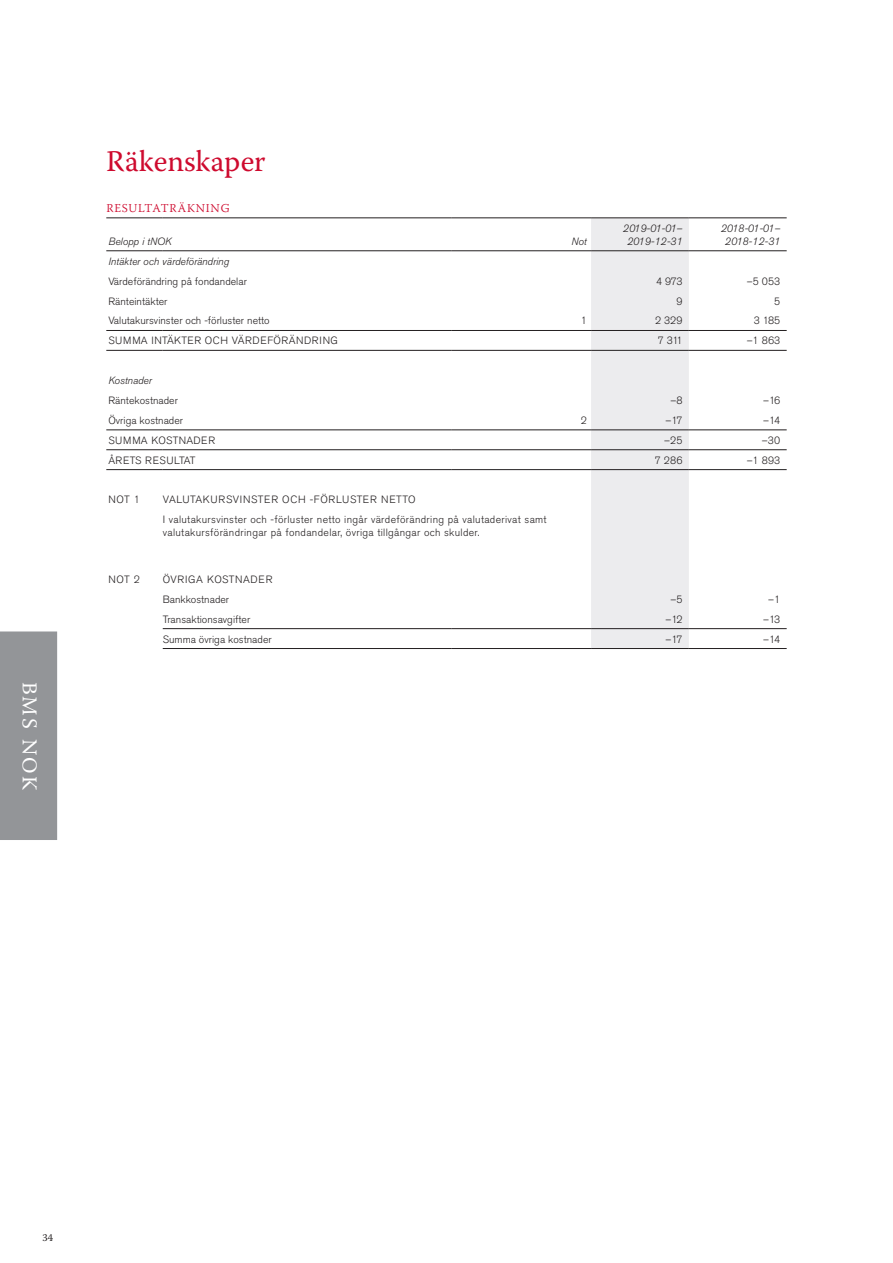
<style>
.page{position:relative;width:893px;height:1263px;background:#fff}
.page>*{position:absolute;margin:0;border:0;box-sizing:border-box;transform-origin:0 0}
.Huvudrubrik{font:30px "Warnock Pro";color:#ce0a2e}
.t1{font:21px "Warnock Pro";letter-spacing:.105em;color:#fff}
.Rubrik3_Mellanrubr{font:300 12px "Warnock Pro";letter-spacing:.065em;color:#ce0a2e}
.Tabell{font:300 10.5px/13px "Akzidenz Grotesk Std";letter-spacing:.03em;color:#231f20}
.Tabell-2{font:300 10.5px "Akzidenz Grotesk Std";color:#231f20}
.Tabell-3{font:italic 300 10.5px "Akzidenz Grotesk Std";color:#231f20}
.Tabell-4{font:300 10.5px "Akzidenz Grotesk Std";letter-spacing:.05em;color:#231f20}
.t2{font:10.5px "Warnock Pro";color:#231f20}
</style>
<div class="page">
<div style="left:0;top:631px;width:57px;height:209px;background:#939598"></div>
<div style="left:2px;top:634px;width:37px;height:203px;background:#939598"></div>
<div style="left:1px;top:634px;width:39px;height:204px;border:2px solid #939598"></div>
<div style="left:591px;top:219px;width:98px;height:429px;background:#ececee"></div>
<hr style="left:106px;top:218px;width:57px;height:1px;background:#231f20">
<hr style="left:163px;top:218px;width:289px;height:1px;background:#231f20">
<hr style="left:452px;top:218px;width:139px;height:1px;background:#231f20">
<hr style="left:591px;top:218px;width:98px;height:1px;background:#231f20">
<hr style="left:689px;top:218px;width:98px;height:1px;background:#231f20">
<hr style="left:106px;top:250px;width:57px;height:1px;background:#231f20">
<hr style="left:163px;top:250px;width:289px;height:1px;background:#231f20">
<hr style="left:452px;top:250px;width:139px;height:1px;background:#231f20">
<hr style="left:591px;top:250px;width:98px;height:1px;background:#231f20">
<hr style="left:689px;top:250px;width:98px;height:1px;background:#231f20">
<hr style="left:106px;top:430px;width:57px;height:1px;background:#231f20">
<hr style="left:163px;top:430px;width:289px;height:1px;background:#231f20">
<hr style="left:452px;top:430px;width:139px;height:1px;background:#231f20">
<hr style="left:591px;top:430px;width:98px;height:1px;background:#231f20">
<hr style="left:689px;top:430px;width:98px;height:1px;background:#231f20">
<hr style="left:106px;top:449px;width:57px;height:1px;background:#231f20">
<hr style="left:163px;top:449px;width:289px;height:1px;background:#231f20">
<hr style="left:452px;top:449px;width:139px;height:1px;background:#231f20">
<hr style="left:591px;top:449px;width:98px;height:1px;background:#231f20">
<hr style="left:689px;top:449px;width:98px;height:1px;background:#231f20">
<hr style="left:106px;top:469px;width:57px;height:1px;background:#231f20">
<hr style="left:163px;top:469px;width:289px;height:1px;background:#231f20">
<hr style="left:452px;top:469px;width:139px;height:1px;background:#231f20">
<hr style="left:591px;top:469px;width:98px;height:1px;background:#231f20">
<hr style="left:689px;top:469px;width:98px;height:1px;background:#231f20">
<hr style="left:163px;top:628px;width:289px;height:1px;background:#231f20">
<hr style="left:452px;top:628px;width:139px;height:1px;background:#231f20">
<hr style="left:591px;top:628px;width:98px;height:1px;background:#231f20">
<hr style="left:689px;top:628px;width:98px;height:1px;background:#231f20">
<hr style="left:163px;top:648px;width:289px;height:1px;background:#231f20">
<hr style="left:452px;top:648px;width:139px;height:1px;background:#231f20">
<hr style="left:591px;top:648px;width:98px;height:1px;background:#231f20">
<hr style="left:689px;top:648px;width:98px;height:1px;background:#231f20">
<hr style="left:106px;top:330px;width:57px;height:1px;background:#231f20">
<hr style="left:163px;top:330px;width:289px;height:1px;background:#231f20">
<hr style="left:452px;top:330px;width:139px;height:1px;background:#231f20">
<hr style="left:591px;top:330px;width:98px;height:1px;background:#231f20">
<hr style="left:689px;top:330px;width:98px;height:1px;background:#231f20">
<hr style="left:106px;top:350px;width:57px;height:1px;background:#231f20">
<hr style="left:163px;top:350px;width:289px;height:1px;background:#231f20">
<hr style="left:452px;top:350px;width:139px;height:1px;background:#231f20">
<hr style="left:591px;top:350px;width:98px;height:1px;background:#231f20">
<hr style="left:689px;top:350px;width:98px;height:1px;background:#231f20">
<h2 class="t1" style="left:42px;top:682px;width:110px;rotate:90deg">BMS NOK</h2>
<p class="Huvudrubrik" style="left:106px;top:143px;width:161px">Räkenskaper</p>
<p class="Rubrik3_Mellanrubr" style="left:106px;top:200px;width:125px">RESULTATRÄKNING</p>
<p class="Tabell-3" style="left:108px;top:235px;width:65px">Belopp i tNOK</p>
<p class="Tabell-3" style="left:571px;top:235px;width:17px">Not</p>
<p class="Tabell-3" style="left:623px;top:222px;width:61px">2019-01-01–</p>
<p class="Tabell-3" style="left:627px;top:235px;width:57px">2019-12-31</p>
<p class="Tabell-3" style="left:721px;top:222px;width:61px">2018-01-01–</p>
<p class="Tabell-3" style="left:725px;top:235px;width:57px">2018-12-31</p>
<p class="Tabell-3" style="left:108px;top:255px;width:122px">Intäkter och värdeförändring</p>
<p class="Tabell-2" style="left:108px;top:275px;width:140px">Värdeförändring på fondandelar</p>
<p class="Tabell" style="left:656px;top:275px;width:28px">4 973</p>
<p class="Tabell" style="left:747px;top:275px;width:35px">–5 053</p>
<p class="Tabell-2" style="left:108px;top:295px;width:61px">Ränteintäkter</p>
<p class="Tabell" style="left:676px;top:295px;width:8px">9</p>
<p class="Tabell" style="left:774px;top:295px;width:8px">5</p>
<p class="Tabell-2" style="left:108px;top:315px;width:163px">Valutakursvinster och -förluster netto</p>
<p class="Tabell" style="left:581px;top:315px;width:8px">1</p>
<p class="Tabell" style="left:655px;top:315px;width:29px">2 329</p>
<p class="Tabell" style="left:754px;top:315px;width:28px">3 185</p>
<p class="Tabell-4" style="left:108px;top:335px;width:231px">SUMMA INTÄKTER OCH VÄRDEFÖRÄNDRING</p>
<p class="Tabell" style="left:658px;top:334px;width:26px">7 311</p>
<p class="Tabell" style="left:747px;top:334px;width:35px">–1 863</p>
<p class="Tabell-3" style="left:108px;top:375px;width:45px">Kostnader</p>
<p class="Tabell-2" style="left:108px;top:394px;width:71px">Räntekostnader</p>
<p class="Tabell" style="left:670px;top:394px;width:14px">–8</p>
<p class="Tabell" style="left:763px;top:394px;width:19px">–16</p>
<p class="Tabell-2" style="left:108px;top:414px;width:76px">Övriga kostnader</p>
<p class="Tabell" style="left:581px;top:414px;width:8px">2</p>
<p class="Tabell" style="left:665px;top:414px;width:18px">–17</p>
<p class="Tabell" style="left:763px;top:414px;width:19px">–14</p>
<p class="Tabell" style="left:108px;top:434px;width:108px">SUMMA KOSTNADER</p>
<p class="Tabell" style="left:664px;top:434px;width:20px">–25</p>
<p class="Tabell" style="left:762px;top:434px;width:20px">–30</p>
<p class="Tabell" style="left:108px;top:454px;width:89px">ÅRETS RESULTAT</p>
<p class="Tabell" style="left:655px;top:454px;width:29px">7 286</p>
<p class="Tabell" style="left:747px;top:454px;width:35px">–1 893</p>
<p class="Tabell" style="left:108px;top:493px;width:33px">NOT 1</p>
<p class="Tabell-4" style="left:163px;top:494px;width:254px">VALUTAKURSVINSTER OCH -FÖRLUSTER NETTO</p>
<p class="Tabell" style="left:163px;top:513px;width:385px">I valutakursvinster och -förluster netto ingår värdeförändring på valutaderivat samt valutakursförändringar på fondandelar, övriga tillgångar och skulder.</p>
<p class="Tabell" style="left:108px;top:573px;width:33px">NOT 2</p>
<p class="Tabell-4" style="left:163px;top:573px;width:111px">ÖVRIGA KOSTNADER</p>
<p class="Tabell-2" style="left:163px;top:593px;width:68px">Bankkostnader</p>
<p class="Tabell" style="left:670px;top:593px;width:14px">–5</p>
<p class="Tabell" style="left:768px;top:593px;width:14px">–1</p>
<p class="Tabell-2" style="left:163px;top:613px;width:89px">Transaktionsavgifter</p>
<p class="Tabell" style="left:665px;top:613px;width:19px">–12</p>
<p class="Tabell" style="left:763px;top:613px;width:19px">–13</p>
<p class="Tabell-2" style="left:163px;top:633px;width:111px">Summa övriga kostnader</p>
<p class="Tabell" style="left:665px;top:633px;width:18px">–17</p>
<p class="Tabell" style="left:763px;top:633px;width:19px">–14</p>
<p class="t2" style="left:43px;top:1231px;width:12px">34</p>
</div>
